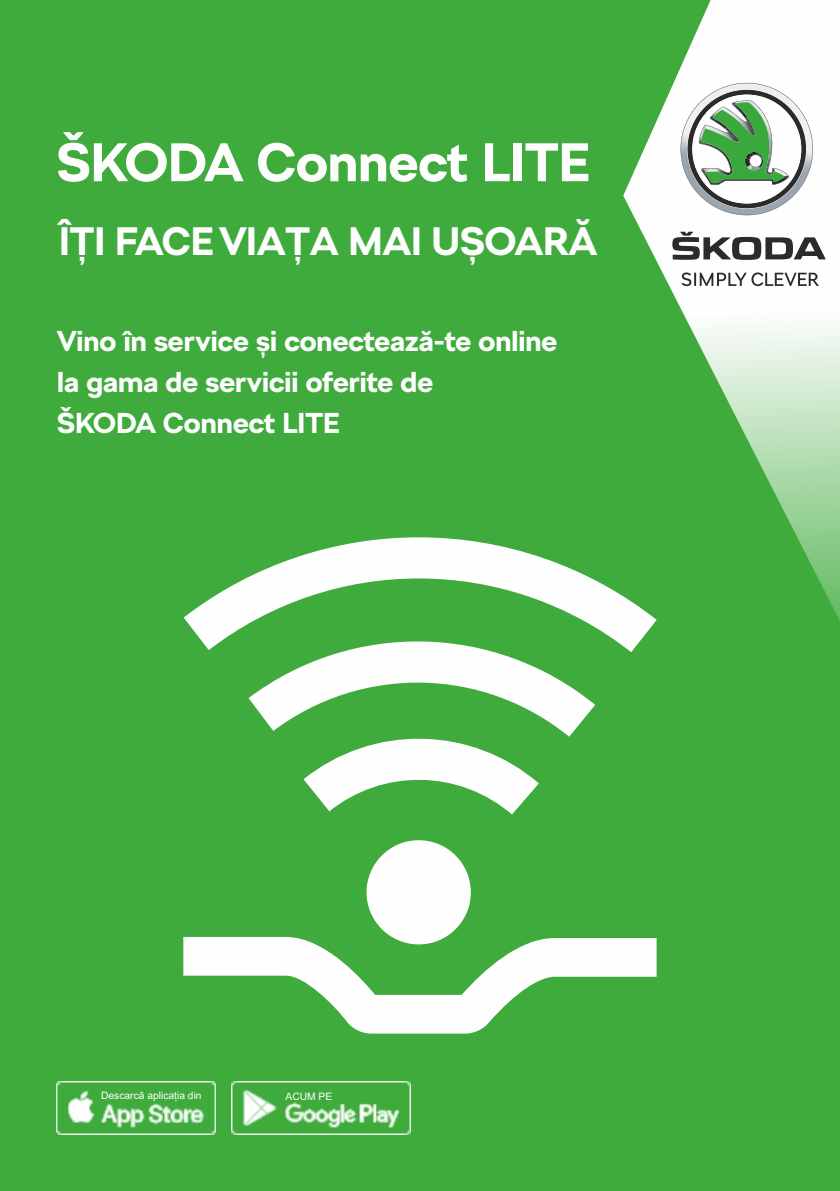
<style>
.page{position:relative;width:840px;height:1191px;background:#fff}
.page>*{position:absolute;margin:0;border:0;box-sizing:border-box;transform-origin:0 0}
.t1{font:700 53.8px "SKODA Next";color:#fefefe}
.t2{font:700 39.4px "SKODA Next";color:#fefefe}
.t3{font:700 28.6px/41.2px "SKODA Next";color:#fefefe}
.t4{font:10.2px "Arial";color:#fefefe}
</style>
<div class="page">
<div style="left:0;top:0;width:839px;height:1191px;background:#3fab3c"></div>
<svg style="left:623px;top:0;width:216px;height:621px"></svg>
<svg style="left:680px;top:83px;width:132px;height:132px"></svg>
<div style="left:749px;top:155px;width:12px;height:12px;background:#fefefe;border-radius:50%"></div>
<svg style="left:672px;top:232px;width:153px;height:28px;background:#9a9a99"></svg>
<svg style="left:681px;top:272px;width:137px;height:14px;background:#b8b8b8"></svg>
<svg style="left:183px;top:937px;width:473px;height:96px"></svg>
<div style="left:366px;top:840px;width:104px;height:104px;background:#fefefe;border-radius:50%"></div>
<svg style="left:303px;top:738px;width:235px;height:76px"></svg>
<svg style="left:248px;top:652px;width:347px;height:84px"></svg>
<svg style="left:183px;top:510px;width:473px;height:142px"></svg>
<img style="left:56px;top:1081px;width:159px;height:53px">
<img style="left:231px;top:1081px;width:179px;height:53px">
<h1 class="t1" style="left:57px;top:140px;width:534px">ŠKODA Connect LITE</h1>
<h2 class="t2" style="left:59px;top:225px;width:539px">ÎŢI FACE VIAŢA MAI UȘOARĂ</h2>
<p class="t3" style="left:57px;top:323px;width:501px">Vino în service și conectează-te online la gama de servicii oferite de<br>ŠKODA Connect LITE</p>
<p class="t4" style="left:101px;top:1092px;width:102px">Descarcă aplicația din</p>
<p class="t4" style="left:285px;top:1092px;width:48px">ACUM PE</p>
</div>
